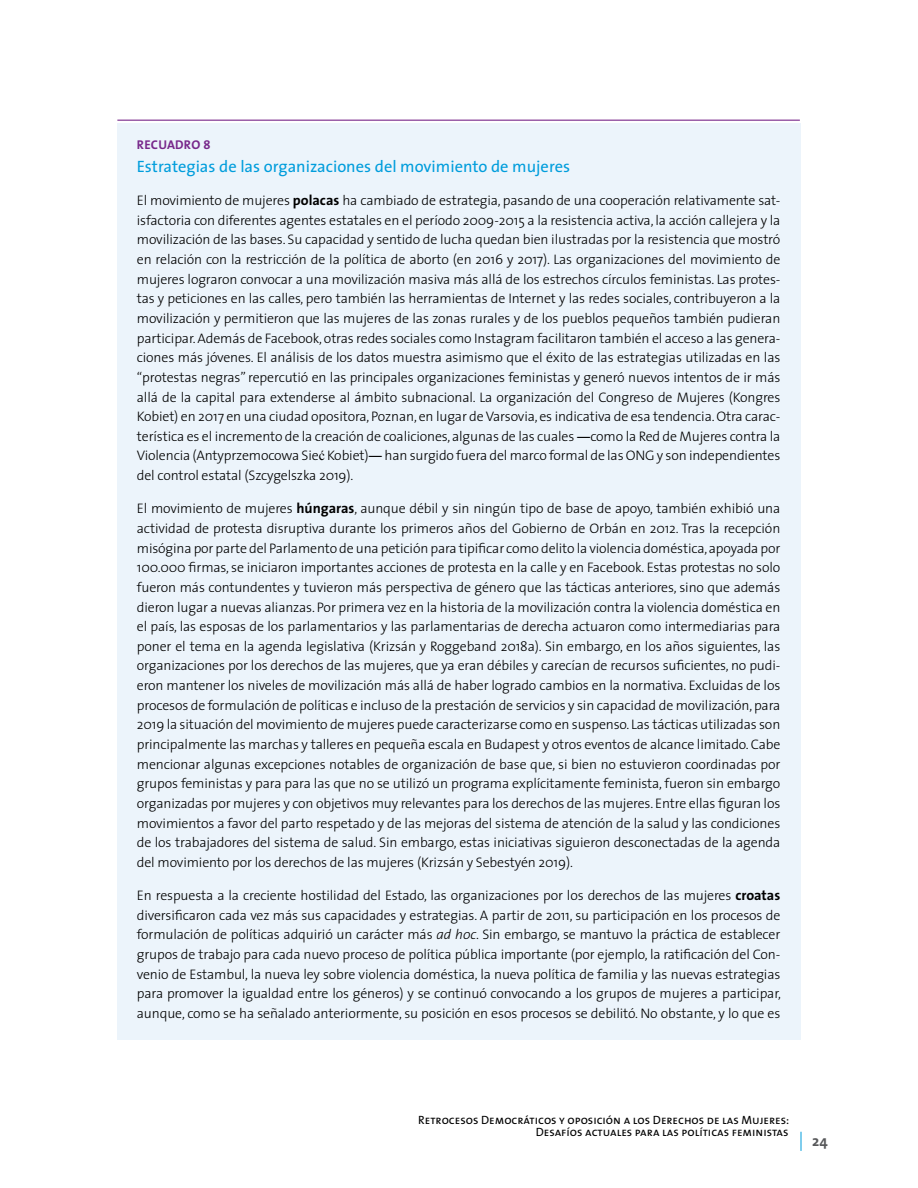
<style>
.page{position:relative;width:918px;height:1188px;background:#fff}
.page>*{position:absolute;margin:0;border:0;box-sizing:border-box;transform-origin:0 0}
.t1{font:16.5px "The Sans";color:#009ddc}
.t2{font:700 15px "The Sans";color:#58595b}
.t3{font:300 13.8px/19.6px "The Sans";letter-spacing:-.01em;color:#000;text-align:justify}
.t4{font:12.75px "The Sans Bold Caps";letter-spacing:.02em;color:#78288b}
.t5{font:12px/12px "The Sans Caps";color:#000;text-align:right}
.s1{font-weight:700;font-size:14.25px}
.s2{font-family:"Times New Roman";font-weight:400}
.s3{font-style:italic}
</style>
<div class="page">
<svg style="left:801px;top:1132px;width:1px;height:19px"></svg>
<div style="left:117px;top:123px;width:684px;height:917px;background:#ecf4fb"></div>
<hr style="left:117px;top:120px;width:683px;height:1px;background:#78288b">
<p class="t4" style="left:137px;top:134px;width:75px">RECUADRO 8</p>
<p class="t1" style="left:137px;top:153px;width:435px">Estrategias de las organizaciones del movimiento de mujeres</p>
<p class="t3" style="left:137px;top:190px;width:645px">El movimiento de mujeres <span class="s1">polacas</span> ha cambiado de estrategia, pasando de una cooperación relativamente sat&shy;isfactoria con diferentes agentes estatales en el período 2009-2015 a la resistencia activa, la acción callejera y la movilización de las bases. Su capacidad y sentido de lucha quedan bien ilustradas por la resistencia que mostró en relación con la restricción de la política de aborto (en 2016 y 2017). Las organizaciones del movimiento de mujeres lograron convocar a una movilización masiva más allá de los estrechos círculos feministas. Las protes&shy;tas y peticiones en las calles, pero también las herramientas de Internet y las redes sociales, contribuyeron a la movilización y permitieron que las mujeres de las zonas rurales y de los pueblos pequeños también pudieran participar. Además de Facebook, otras redes sociales como Instagram facilitaron también el acceso a las genera&shy;ciones más jóvenes. El análisis de los datos muestra asimismo que el éxito de las estrategias utilizadas en las “protestas negras” repercutió en las principales organizaciones feministas y generó nuevos intentos de ir más allá de la capital para extenderse al ámbito subnacional. La organización del Congreso de Mujeres (Kongres Kobiet) en 2017 en una ciudad opositora, Poznan, en lugar de Varsovia, es indicativa de esa tendencia. Otra carac&shy;terística es el incremento de la creación de coaliciones, algunas de las cuales <span class="s2">―</span>como la Red de Mujeres contra la Violencia (Antyprzemocowa Sie<span class="s2">ć</span> Kobiet)<span class="s2">―</span> han surgido fuera del marco formal de las ONG y son independientes del control estatal (Szcygelszka 2019).</p>
<p class="t3" style="left:137px;top:498px;width:645px">El movimiento de mujeres <span class="s1">húngaras</span>, aunque débil y sin ningún tipo de base de apoyo, también exhibió una actividad de protesta disruptiva durante los primeros años del Gobierno de Orbán en 2012. Tras la recepción misógina por parte del Parlamento de una petición para tipificar como delito la violencia doméstica, apoyada por 100.000 firmas, se iniciaron importantes acciones de protesta en la calle y en Facebook. Estas protestas no solo fueron más contundentes y tuvieron más perspectiva de género que las tácticas anteriores, sino que además dieron lugar a nuevas alianzas. Por primera vez en la historia de la movilización contra la violencia doméstica en el país, las esposas de los parlamentarios y las parlamentarias de derecha actuaron como intermediarias para poner el tema en la agenda legislativa (Krizsán y Roggeband 2018a). Sin embargo, en los años siguientes, las organizaciones por los derechos de las mujeres, que ya eran débiles y carecían de recursos suficientes, no pudi&shy;eron mantener los niveles de movilización más allá de haber logrado cambios en la normativa. Excluidas de los procesos de formulación de políticas e incluso de la prestación de servicios y sin capacidad de movilización, para 2019 la situación del movimiento de mujeres puede caracterizarse como en suspenso. Las tácticas utilizadas son principalmente las marchas y talleres en pequeña escala en Budapest y otros eventos de alcance limitado. Cabe mencionar algunas excepciones notables de organización de base que, si bien no estuvieron coordinadas por grupos feministas y para para las que no se utilizó un programa explícitamente feminista, fueron sin embargo organizadas por mujeres y con objetivos muy relevantes para los derechos de las mujeres. Entre ellas figuran los movimientos a favor del parto respetado y de las mejoras del sistema de atención de la salud y las condiciones de los trabajadores del sistema de salud. Sin embargo, estas iniciativas siguieron desconectadas de la agenda del movimiento por los derechos de las mujeres (Krizsán y Sebestyén 2019).</p>
<p class="t3" style="left:137px;top:885px;width:646px">En respuesta a la creciente hostilidad del Estado, las organizaciones por los derechos de las mujeres <span class="s1">croatas </span>diversificaron cada vez más sus capacidades y estrategias. A partir de 2011, su participación en los procesos de formulación de políticas adquirió un carácter más <span class="s3">ad hoc</span>. Sin embargo, se mantuvo la práctica de establecer grupos de trabajo para cada nuevo proceso de política pública importante (por ejemplo, la ratificación del Con&shy;venio de Estambul, la nueva ley sobre violencia doméstica, la nueva política de familia y las nuevas estrategias para promover la igualdad entre los géneros) y se continuó convocando a los grupos de mujeres a participar, aunque, como se ha señalado anteriormente, su posición en esos procesos se debilitó. No obstante, y lo que es</p>
<p class="t5" style="left:418px;top:1113px;width:372px">Retrocesos Democráticos y oposición a los Derechos de las Mujeres:<br>Desafíos actuales para las políticas feministas</p>
<p class="t2" style="left:812px;top:1129px;width:17px">24</p>
</div>
